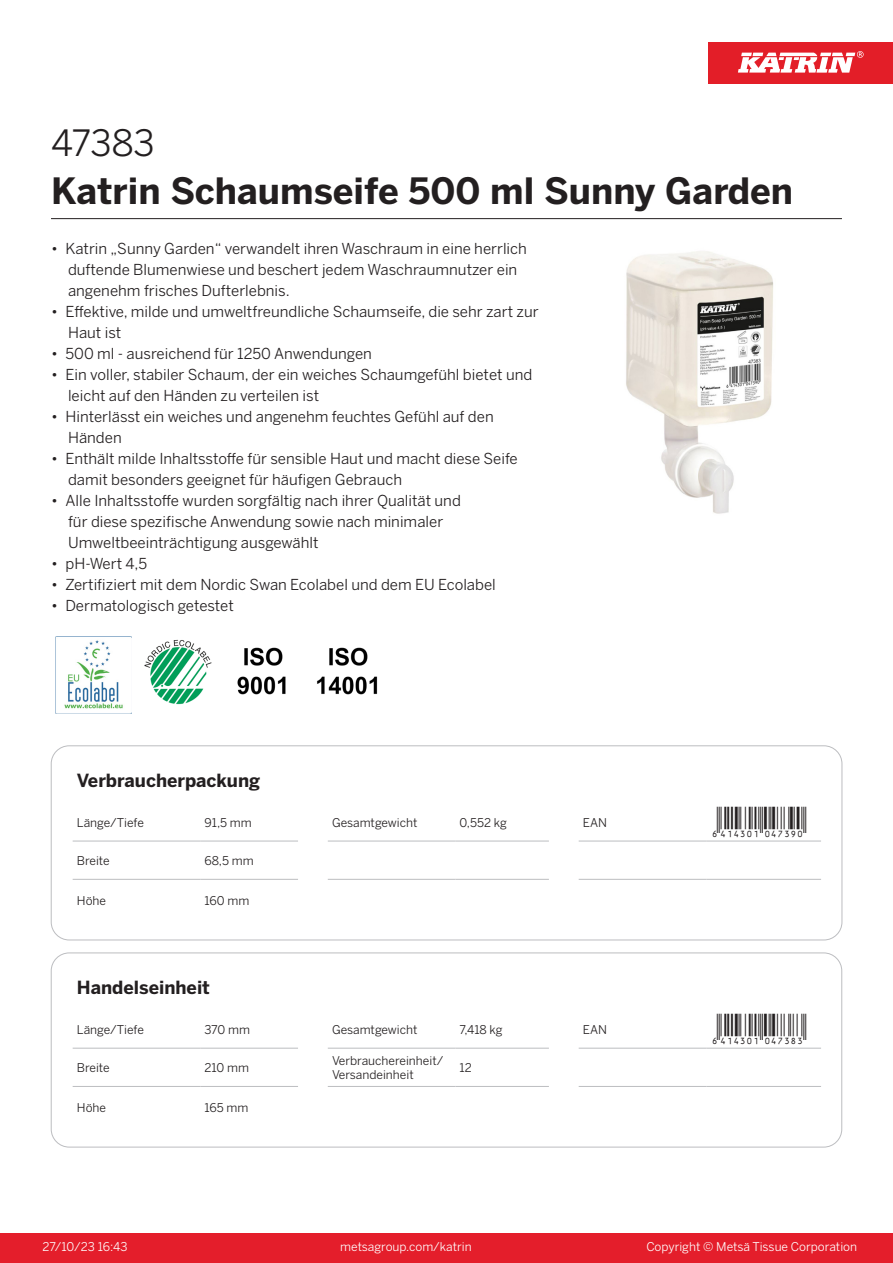
<style>
.page{position:relative;width:893px;height:1263px;background:#fff}
.page>*{position:absolute;margin:0;border:0;box-sizing:border-box;transform-origin:0 0}
.Product_Name{font:700 36px "Benton Sans";color:#231f20}
.External_material_co{font:36px "Benton Sans";letter-spacing:-.01em;color:#231f20}
.T_EAN{font:30px "Viisas EAN Matala";color:#231f20}
.T_TableHeader{font:700 18px "Benton Sans";color:#231f20}
.MarketingBullets{font:15px/21px "Benton Sans";color:#231f20}
.T_TableBody{font:12px/14.4px "Benton Sans";color:#231f20}
.t1{font:12px "Benton Sans";color:#fff}
</style>
<div class="page">
<div style="left:0;top:1233px;width:893px;height:30px;background:#e41e2b"></div>
<div style="left:708px;top:43px;width:185px;height:41px;background:#e31e28"></div>
<svg style="left:738px;top:51px;width:126px;height:22px"></svg>
<hr style="left:73px;top:841px;width:127px;height:1px;background:#bcbdc0">
<hr style="left:200px;top:841px;width:98px;height:1px;background:#bcbdc0">
<hr style="left:328px;top:841px;width:127px;height:1px;background:#bcbdc0">
<hr style="left:455px;top:841px;width:94px;height:1px;background:#bcbdc0">
<hr style="left:579px;top:841px;width:127px;height:1px;background:#bcbdc0">
<hr style="left:706px;top:841px;width:115px;height:1px;background:#bcbdc0">
<hr style="left:73px;top:879px;width:127px;height:1px;background:#bcbdc0">
<hr style="left:200px;top:879px;width:98px;height:1px;background:#bcbdc0">
<hr style="left:328px;top:879px;width:127px;height:1px;background:#bcbdc0">
<hr style="left:455px;top:879px;width:94px;height:1px;background:#bcbdc0">
<hr style="left:579px;top:879px;width:127px;height:1px;background:#bcbdc0">
<hr style="left:706px;top:879px;width:115px;height:1px;background:#bcbdc0">
<div style="left:51px;top:746px;width:791px;height:194px;border:1px solid #bcbdc0;border-radius:18px"></div>
<hr style="left:73px;top:1048px;width:127px;height:1px;background:#bcbdc0">
<hr style="left:200px;top:1048px;width:98px;height:1px;background:#bcbdc0">
<hr style="left:328px;top:1048px;width:127px;height:1px;background:#bcbdc0">
<hr style="left:455px;top:1048px;width:94px;height:1px;background:#bcbdc0">
<hr style="left:579px;top:1048px;width:127px;height:1px;background:#bcbdc0">
<hr style="left:706px;top:1048px;width:115px;height:1px;background:#bcbdc0">
<hr style="left:73px;top:1086px;width:127px;height:1px;background:#bcbdc0">
<hr style="left:200px;top:1086px;width:98px;height:1px;background:#bcbdc0">
<hr style="left:328px;top:1086px;width:127px;height:1px;background:#bcbdc0">
<hr style="left:455px;top:1086px;width:94px;height:1px;background:#bcbdc0">
<hr style="left:579px;top:1086px;width:127px;height:1px;background:#bcbdc0">
<hr style="left:706px;top:1086px;width:115px;height:1px;background:#bcbdc0">
<div style="left:51px;top:953px;width:791px;height:194px;border:1px solid #bcbdc0;border-radius:18px"></div>
<img style="left:626px;top:251px;width:147px;height:263px">
<img style="left:55px;top:637px;width:77px;height:76px">
<img style="left:144px;top:639px;width:68px;height:66px">
<img style="left:237px;top:647px;width:49px;height:48px">
<img style="left:317px;top:647px;width:61px;height:48px">
<hr style="left:51px;top:218px;width:791px;height:1px;background:#231f20">
<p class="External_material_co" style="left:51px;top:121px;width:105px">47383</p>
<p class="Product_Name" style="left:51px;top:168px;width:744px">Katrin Schaumseife 500 ml Sunny Garden</p>
<p class="MarketingBullets" style="left:68px;top:238px;width:460px;text-indent:-17px">• Katrin „Sunny Garden“ verwandelt ihren Waschraum in eine herrlich duftende Blumenwiese und beschert jedem Waschraumnutzer ein angenehm frisches Dufterlebnis.</p>
<p class="MarketingBullets" style="left:68px;top:301px;width:472px;text-indent:-17px">• Effektive, milde und umweltfreundliche Schaumseife, die sehr zart zur<br>Haut ist</p>
<p class="MarketingBullets" style="left:51px;top:343px;width:322px">• 500 ml - ausreichend für 1250 Anwendungen</p>
<p class="MarketingBullets" style="left:68px;top:364px;width:466px;text-indent:-17px">• Ein voller, stabiler Schaum, der ein weiches Schaumgefühl bietet und leicht auf den Händen zu verteilen ist</p>
<p class="MarketingBullets" style="left:68px;top:406px;width:427px;text-indent:-17px">• Hinterlässt ein weiches und angenehm feuchtes Gefühl auf den<br>Händen</p>
<p class="MarketingBullets" style="left:68px;top:448px;width:451px;text-indent:-17px">• Enthält milde Inhaltsstoffe für sensible Haut und macht diese Seife damit besonders geeignet für häufigen Gebrauch</p>
<p class="MarketingBullets" style="left:68px;top:490px;width:394px;text-indent:-17px">• Alle Inhaltsstoffe wurden sorgfältig nach ihrer Qualität und für diese spezifische Anwendung sowie nach minimaler<br>Umweltbeeinträchtigung ausgewählt</p>
<p class="MarketingBullets" style="left:51px;top:553px;width:98px">• pH-Wert 4,5</p>
<p class="MarketingBullets" style="left:51px;top:574px;width:446px">• Zertifiziert mit dem Nordic Swan Ecolabel und dem EU Ecolabel</p>
<p class="MarketingBullets" style="left:51px;top:595px;width:184px">• Dermatologisch getestet</p>
<p class="T_TableHeader" style="left:77px;top:769px;width:185px">Verbraucherpackung</p>
<p class="T_TableBody" style="left:77px;top:815px;width:68px">Länge/Tiefe</p>
<p class="T_TableBody" style="left:204px;top:815px;width:49px">91,5 mm</p>
<p class="T_TableBody" style="left:332px;top:815px;width:87px">Gesamtgewicht</p>
<p class="T_TableBody" style="left:460px;top:815px;width:49px">0,552 kg</p>
<p class="T_TableBody" style="left:583px;top:815px;width:26px">EAN</p>
<p class="T_EAN" style="left:710px;top:806px;width:97px">*6414301047390*</p>
<p class="T_TableBody" style="left:77px;top:853px;width:34px">Breite</p>
<p class="T_TableBody" style="left:204px;top:853px;width:51px">68,5 mm</p>
<p class="T_TableBody" style="left:77px;top:894px;width:31px">Höhe</p>
<p class="T_TableBody" style="left:204px;top:894px;width:46px">160 mm</p>
<p class="T_TableHeader" style="left:77px;top:976px;width:135px">Handelseinheit</p>
<p class="T_TableBody" style="left:77px;top:1022px;width:68px">Länge/Tiefe</p>
<p class="T_TableBody" style="left:204px;top:1022px;width:47px">370 mm</p>
<p class="T_TableBody" style="left:332px;top:1022px;width:87px">Gesamtgewicht</p>
<p class="T_TableBody" style="left:460px;top:1022px;width:45px">7,418 kg</p>
<p class="T_TableBody" style="left:583px;top:1022px;width:26px">EAN</p>
<p class="T_EAN" style="left:710px;top:1014px;width:97px">*6414301047383*</p>
<p class="T_TableBody" style="left:77px;top:1060px;width:34px">Breite</p>
<p class="T_TableBody" style="left:204px;top:1060px;width:46px">210 mm</p>
<p class="T_TableBody" style="left:332px;top:1053px;width:113px">Verbrauchereinheit/<br>Versandeinheit</p>
<p class="T_TableBody" style="left:460px;top:1060px;width:14px">12</p>
<p class="T_TableBody" style="left:77px;top:1101px;width:31px">Höhe</p>
<p class="T_TableBody" style="left:204px;top:1101px;width:45px">165 mm</p>
<p class="t1" style="left:43px;top:1239px;width:87px">27/10/23 16:43</p>
<p class="t1" style="left:340px;top:1239px;width:133px">metsagroup.com/katrin</p>
<p class="t1" style="left:646px;top:1239px;width:212px">Copyright © Metsä Tissue Corporation</p>
</div>
